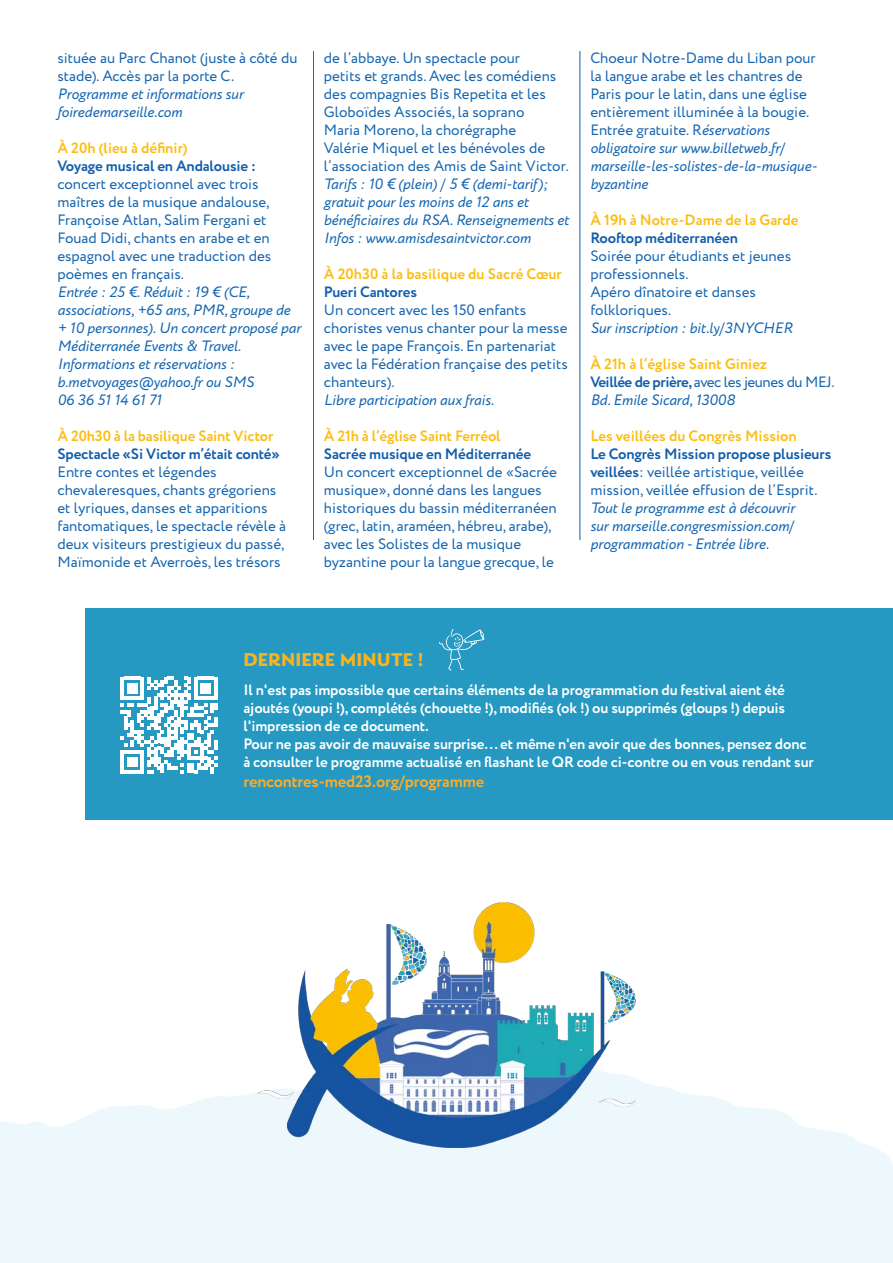
<style>
.page{position:relative;width:893px;height:1263px;background:#fff}
.page>*{position:absolute;margin:0;border:0;box-sizing:border-box;transform-origin:0 0}
.t1{font:700 19.5px "Laca";letter-spacing:.01em;color:#fab31c}
.t2{font:700 16.5px "Circe";letter-spacing:-.01em;color:#fbad2e}
.t3{font:15px/18px "Circe";color:#1566b1}
.t4{font:italic 15px/18px "Circe";color:#1566b1}
.t5{font:700 15px/18px "Circe";letter-spacing:-.01em;color:#fff;text-align:justify}
.t6{font:700 15px/18px "Circe";color:#fdbe12}
.t7{font:700 15px "Circe";letter-spacing:-.01em;color:#135eaa}
.s1{font-weight:700;color:#135eaa}
.s2{font-style:normal}
.s3{color:#135eaa}
.s4{font-weight:400;color:#1566b1}
.s5{font-weight:700;font-style:normal;color:#135eaa}
</style>
<div class="page">
<div style="left:0;top:1092px;width:893px;height:171px;background:#ecf8fc"></div>
<svg style="left:274px;top:1078px;width:567px;height:89px"></svg>
<svg style="left:48px;top:1106px;width:208px;height:57px;background:#edf8fc"></svg>
<svg style="left:0;top:1121px;width:25px;height:40px"></svg>
<hr style="left:313px;top:51px;width:1px;height:489px;background:#0c5ea9">
<hr style="left:580px;top:51px;width:1px;height:489px;background:#0c5ea9">
<div style="left:85px;top:609px;width:808px;height:211px;background:#2599c1"></div>
<svg style="left:121px;top:677px;width:96px;height:96px"></svg>
<svg style="left:439px;top:629px;width:45px;height:41px"></svg>
<img style="left:258px;top:902px;width:377px;height:246px">
<p class="t3" style="left:57px;top:49px;width:242px">située au Parc Chanot (juste à côté du stade). Accès par la porte C.</p>
<p class="t4" style="left:57px;top:85px;width:188px">Programme et informations sur foiredemarseille.com</p>
<p class="t6" style="left:57px;top:139px;width:132px">À 20h (lieu à définir)</p>
<p class="t3" style="left:57px;top:157px;width:216px"><span class="s1">Voyage musical en Andalousie : </span>concert exceptionnel avec trois maîtres de la musique andalouse,<br>Françoise Atlan, Salim Fergani et<br>Fouad Didi, chants en arabe et en espagnol avec une traduction des poèmes en français.</p>
<p class="t4" style="left:57px;top:283px;width:245px">Entrée : 25 €. Réduit : 19 € (CE, associations, +65 ans, PMR, groupe de + 10 personnes). Un concert proposé par Méditerranée Events &amp; Travel.</p>
<p class="t4" style="left:57px;top:355px;width:198px">Informations et réservations : b.metvoyages@yahoo.fr ou SMS</p>
<p class="t4" style="left:57px;top:391px;width:106px">06 36 51 14 61 71</p>
<p class="t6" style="left:57px;top:427px;width:217px">À 20h30 à la basilique Saint Victor</p>
<p class="t7" style="left:57px;top:443px;width:224px">Spectacle «Si Victor m’était conté»</p>
<p class="t3" style="left:57px;top:463px;width:230px">Entre contes et légendes chevaleresques, chants grégoriens et lyriques, danses et apparitions fantomatiques, le spectacle révèle à deux visiteurs prestigieux du passé, Maïmonide et Averroès, les trésors</p>
<p class="t3" style="left:324px;top:49px;width:247px">de l’abbaye. Un spectacle pour<br>petits et grands. Avec les comédiens des compagnies Bis Repetita et les Globoïdes Associés, la soprano<br>Maria Moreno, la chorégraphe<br>Valérie Miquel et les bénévoles de l’association des Amis de Saint Victor.</p>
<p class="t4" style="left:324px;top:175px;width:247px">Tarifs : 10 € (plein) / 5 € (demi-tarif); gratuit pour les moins de 12 ans et bénéficiaires du RSA. Renseignements et Infos : www.amisdesaintvictor.com</p>
<p class="t6" style="left:324px;top:265px;width:239px">À 20h30 à la basilique du Sacré Cœur</p>
<p class="t7" style="left:324px;top:281px;width:95px">Pueri Cantores</p>
<p class="t3" style="left:324px;top:301px;width:245px">Un concert avec les 150 enfants choristes venus chanter pour la messe avec le pape François. En partenariat avec la Fédération française des petits chanteurs).</p>
<p class="t4" style="left:324px;top:391px;width:172px">Libre participation aux frais.</p>
<p class="t6" style="left:324px;top:427px;width:178px">À 21h à l’église Saint Ferréol</p>
<p class="t7" style="left:324px;top:443px;width:209px">Sacrée musique en Méditerranée</p>
<p class="t3" style="left:324px;top:463px;width:235px">Un concert exceptionnel de «Sacrée musique», donné dans les langues historiques du bassin méditerranéen (grec, latin, araméen, hébreu, arabe), avec les Solistes de la musique byzantine pour la langue grecque, le</p>
<p class="t3" style="left:590px;top:49px;width:227px">Choeur Notre-Dame du Liban pour la langue arabe et les chantres de Paris pour le latin, dans une église entièrement illuminée à la bougie.</p>
<p class="t4" style="left:590px;top:121px;width:228px"><span class="s2">Entrée gratuite. R</span>éservations obligatoire sur www.billetweb.fr/ marseille-les-solistes-de-la-musique&shy;byzantine</p>
<p class="t6" style="left:590px;top:211px;width:210px">À 19h à Notre-Dame de la Garde</p>
<p class="t7" style="left:590px;top:227px;width:149px">Rooftop méditerranéen</p>
<p class="t3" style="left:590px;top:247px;width:202px">Soirée pour étudiants et jeunes professionnels.</p>
<p class="t3" style="left:590px;top:283px;width:167px">Apéro dînatoire et danses folkloriques.</p>
<p class="t4" style="left:590px;top:319px;width:204px">Sur inscription : bit.ly/3NYCHER</p>
<p class="t6" style="left:590px;top:355px;width:246px">À 21h à l’église Saint Giniez<br><span class="s3">Veillée de prière,</span> <span class="s4">avec les jeunes du MEJ.</span></p>
<p class="t4" style="left:590px;top:391px;width:146px">Bd. Emile Sicard, 13008</p>
<p class="t6" style="left:590px;top:427px;width:208px">Les veillées du Congrès Mission</p>
<p class="t4" style="left:590px;top:445px;width:242px"><span class="s5">Le Congrès Mission propose plusieurs veillées</span><span class="s2">: veillée artistique, veillée mission, veillée effusion de l’Esprit.<br></span>Tout le programme est à découvrir<br>sur marseille.congresmission.com/ programmation - Entrée libre.</p>
<p class="t1" style="left:244px;top:648px;width:182px">DERNIERE MINUTE !</p>
<p class="t5" style="left:243px;top:681px;width:543px">Il n'est pas impossible que certains éléments de la programmation du festival aient été ajoutés (youpi !), complétés (chouette !), modifiés (ok !) ou supprimés (gloups !) depuis l'impression de ce document.</p>
<p class="t5" style="left:243px;top:735px;width:572px">Pour ne pas avoir de mauvaise surprise... et même n'en avoir que des bonnes, pensez donc à consulter le programme actualisé en flashant le QR code ci-contre ou en vous rendant sur</p>
<p class="t2" style="left:243px;top:770px;width:242px">rencontres-med23.org/programme</p>
</div>
